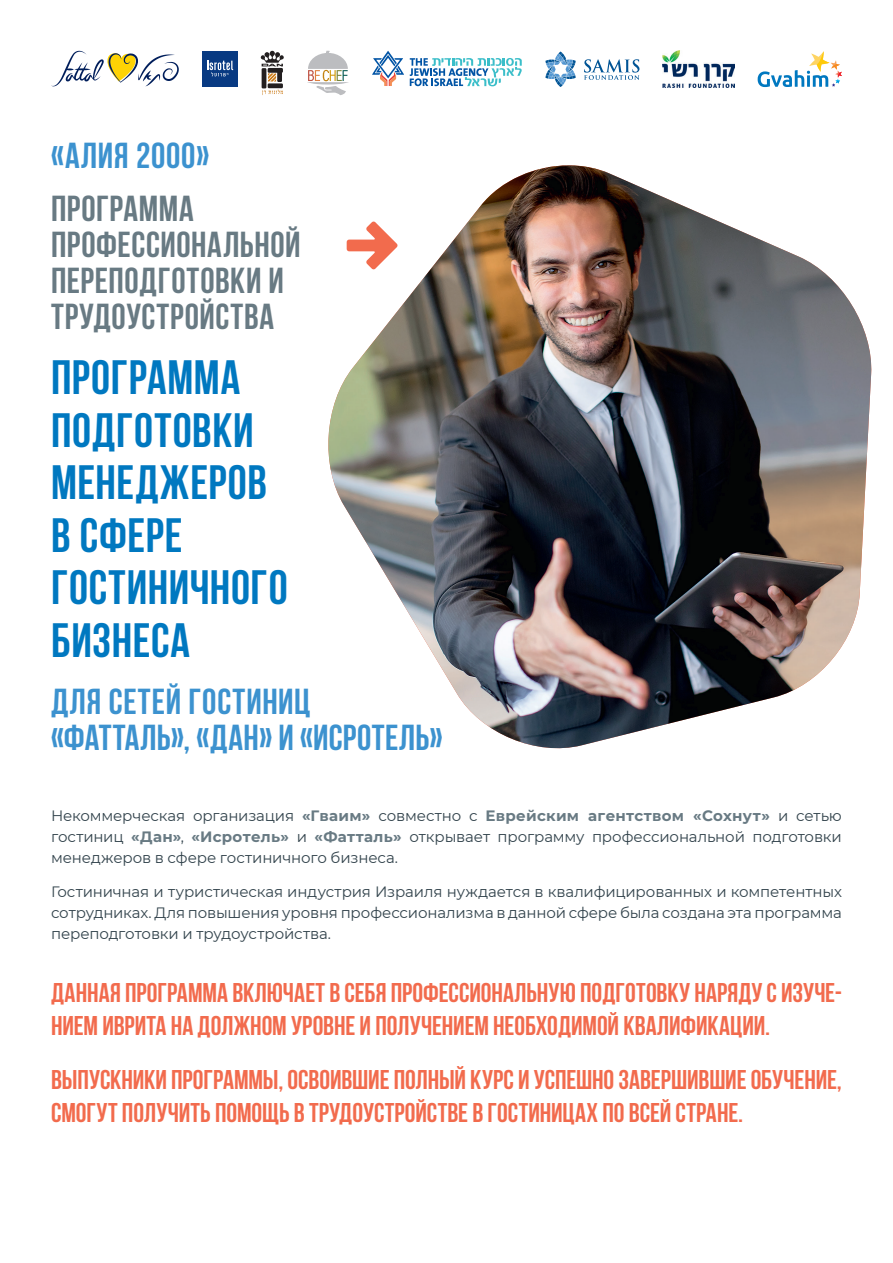
<style>
.page{position:relative;width:893px;height:1263px;background:#fff}
.page>*{position:absolute;margin:0;border:0;box-sizing:border-box;transform-origin:0 0}
.t1{font:700 48px/52.5px "Bebas Neue";letter-spacing:.01em;color:#0078c0}
.Heading{font:700 36px/36px "Bebas Neue";letter-spacing:.015em;color:#687a83}
.t2{font:700 36px/36px "Bebas Neue";letter-spacing:.02em;color:#3c92cf}
.Heading-2{font:700 27px/33px "Bebas Neue";letter-spacing:-.005em;color:#f26b4d}
.Main_TeXT{font:15px/21px "Montserrat";letter-spacing:-.01em;color:#33444d;text-align:justify}
.s1{font-weight:700;color:#687a83}
</style>
<div class="page">
<svg style="left:372px;top:51px;width:32px;height:35px"></svg>
<svg style="left:410px;top:58px;width:112px;height:28px"></svg>
<svg style="left:758px;top:51px;width:84px;height:36px"></svg>
<svg style="left:262px;top:89px;width:21px;height:6px"></svg>
<hr style="left:262px;top:68px;width:4px;height:20px;background:#231f20">
<div style="left:268px;top:83px;width:15px;height:5px;background:#231f20"></div>
<div style="left:268px;top:68px;width:15px;height:5px;background:#231f20"></div>
<div style="left:277px;top:68px;width:5px;height:14px;background:#231f20"></div>
<svg style="left:268px;top:73px;width:8px;height:9px"></svg>
<svg style="left:261px;top:51px;width:23px;height:15px"></svg>
<svg style="left:51px;top:51px;width:128px;height:35px"></svg>
<div style="left:202px;top:51px;width:35px;height:35px;background:#083a82"></div>
<svg style="left:207px;top:61px;width:26px;height:15px"></svg>
<img style="left:328px;top:165px;width:544px;height:584px">
<svg style="left:307px;top:51px;width:42px;height:44px"></svg>
<img style="left:663px;top:51px;width:71px;height:36px">
<svg style="left:584px;top:59px;width:55px;height:21px"></svg>
<svg style="left:545px;top:52px;width:31px;height:35px"></svg>
<p class="t2" style="left:51px;top:137px;width:160px">«Алия 2000»</p>
<p class="Heading" style="left:51px;top:190px;width:251px">Программа профессиональной переподготовки и трудоустройства</p>
<p class="t1" style="left:51px;top:351px;width:238px">ПРОГРАММА<br>ПОДГОТОВКИ<br>МЕНЕДЖЕРОВ<br>В СФЕРЕ<br>ГОСТИНИЧНОГО<br>БИЗНЕСА</p>
<p class="t2" style="left:51px;top:683px;width:393px">Для сетей гостиниц «Фатталь», «Дан» и «Исротель»</p>
<p class="Main_TeXT" style="left:51px;top:805px;width:792px">Некоммерческая организация <span class="s1">«Гваим»</span> совместно с <span class="s1">Еврейским агентством «Сохнут»</span> и сетью гостиниц <span class="s1">«Дан»</span>, <span class="s1">«Исротель»</span> и <span class="s1">«Фатталь»</span> открывает программу профессиональной подготовки менеджеров в сфере гостиничного бизнеса.</p>
<p class="Main_TeXT" style="left:51px;top:881px;width:792px">Гостиничная и туристическая индустрия Израиля нуждается в квалифицированных и компетентных сотрудниках. Для повышения уровня профессионализма в данной сфере была создана эта программа переподготовки и трудоустройства.</p>
<p class="Heading-2" style="left:51px;top:975px;width:792px">Данная программа включает в себя профессиональную подготовку наряду с изуче&shy;нием иврита на должном уровне и получением необходимой квалификации.</p>
<p class="Heading-2" style="left:51px;top:1063px;width:792px">Выпускники программы, освоившие полный курс и успешно завершившие обучение, смогут получить помощь в трудоустройстве в гостиницах по всей стране.</p>
</div>
